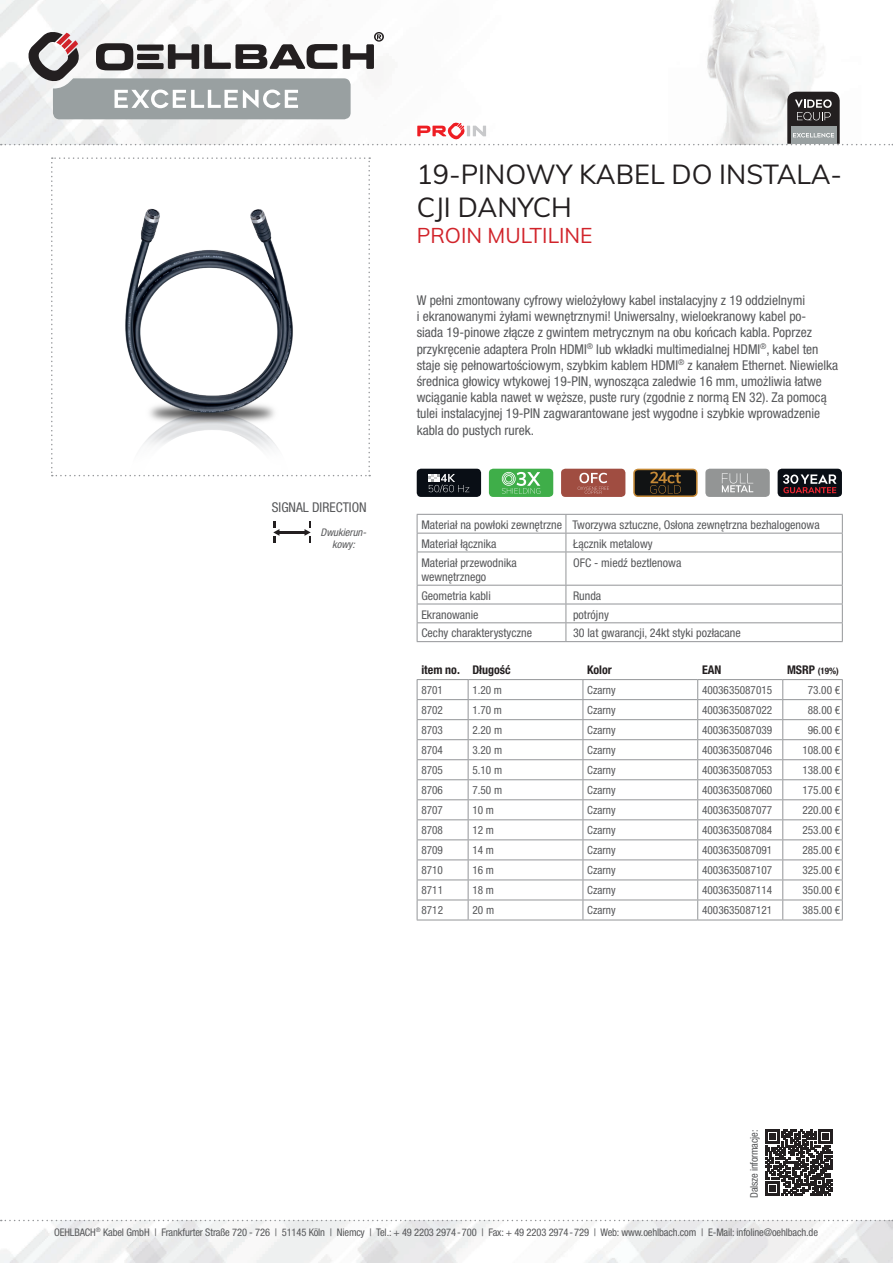
<style>
.page{position:relative;width:893px;height:1263px;background:#fff}
.page>*{position:absolute;margin:0;border:0;box-sizing:border-box;transform-origin:0 0}
.t1{font:27px/32.4px "Muli";color:#231f20}
.t2{font:21px "Muli";color:#d1232a}
.t3{font:condensed 13.5px/16.2px "Helvetica Neue LTW1 G";color:#57585a}
.t4{font:condensed 12px/18.8px "Helvetica Neue LTW1 G";color:#57585a}
.t5{font:700 condensed 12px "Helvetica Neue LTW1 G";color:#231f20}
.t6{font:condensed 11.25px "Helvetica Neue LTW1 G";color:#57585a}
.t7{font:condensed 10.5px "Helvetica Neue LTW1 G";letter-spacing:-.01em;color:#57585a}
.t8{font:italic condensed 10.5px/12.6px "Helvetica Neue LTW1 G";color:#57585a;text-align:center}
.t9{font:700 condensed 9px "Helvetica Neue LTW1 G";color:#231f20}
.s1{font-size:12px}
</style>
<div class="page">
<img style="left:0;top:1220px;width:893px;height:43px">
<img style="left:0;top:0;width:818px;height:145px">
<svg style="left:1px;top:1220px;width:892px;height:1px"></svg>
<svg style="left:51px;top:157px;width:319px;height:319px"></svg>
<div style="left:417px;top:469px;width:64px;height:28px;background:#090e15;border-radius:4px"></div>
<svg style="left:428px;top:474px;width:41px;height:19px"></svg>
<div style="left:489px;top:469px;width:64px;height:28px;background:#3fae49;border-radius:4px"></div>
<svg style="left:502px;top:472px;width:38px;height:22px"></svg>
<div style="left:561px;top:469px;width:64px;height:28px;background:#a04d41;border-radius:4px"></div>
<svg style="left:578px;top:473px;width:31px;height:21px"></svg>
<svg style="left:633px;top:469px;width:65px;height:28px;background:#403320"></svg>
<div style="left:705px;top:469px;width:65px;height:28px;background:#939595;border-radius:4px"></div>
<svg style="left:722px;top:473px;width:31px;height:19px"></svg>
<div style="left:778px;top:469px;width:64px;height:28px;background:#090e15;border-radius:4px"></div>
<svg style="left:783px;top:474px;width:54px;height:19px"></svg>
<hr style="left:279px;top:531px;width:26px;height:3px;background:#231f20">
<svg style="left:273px;top:521px;width:6px;height:21px"></svg>
<svg style="left:304px;top:521px;width:7px;height:21px"></svg>
<svg style="left:766px;top:1129px;width:66px;height:67px"></svg>
<svg style="left:1px;top:31px;width:892px;height:114px"></svg>
<svg style="left:417px;top:680px;width:426px;height:240px"></svg>
<hr style="left:417px;top:920px;width:51px;height:1px;background:#939598">
<hr style="left:468px;top:920px;width:115px;height:1px;background:#939598">
<hr style="left:583px;top:920px;width:115px;height:1px;background:#939598">
<hr style="left:698px;top:920px;width:85px;height:1px;background:#939598">
<hr style="left:783px;top:920px;width:60px;height:1px;background:#939598">
<hr style="left:417px;top:679px;width:51px;height:1px;background:#939598">
<hr style="left:468px;top:679px;width:115px;height:1px;background:#939598">
<hr style="left:583px;top:679px;width:115px;height:1px;background:#939598">
<hr style="left:698px;top:679px;width:85px;height:1px;background:#939598">
<hr style="left:783px;top:679px;width:60px;height:1px;background:#939598">
<svg style="left:417px;top:514px;width:426px;height:38px"></svg>
<hr style="left:417px;top:552px;width:149px;height:1px;background:#939598">
<hr style="left:417px;top:552px;width:1px;height:33px;background:#939598">
<hr style="left:566px;top:552px;width:277px;height:1px;background:#939598">
<hr style="left:566px;top:552px;width:1px;height:33px;background:#939598">
<hr style="left:842px;top:552px;width:1px;height:33px;background:#939598">
<hr style="left:417px;top:585px;width:149px;height:1px;background:#939598">
<hr style="left:566px;top:585px;width:277px;height:1px;background:#939598">
<hr style="left:417px;top:604px;width:149px;height:1px;background:#939598">
<hr style="left:566px;top:604px;width:277px;height:1px;background:#939598">
<hr style="left:417px;top:622px;width:149px;height:1px;background:#939598">
<svg style="left:417px;top:585px;width:1px;height:56px"></svg>
<hr style="left:566px;top:622px;width:277px;height:1px;background:#939598">
<svg style="left:566px;top:585px;width:1px;height:56px"></svg>
<svg style="left:842px;top:585px;width:1px;height:56px"></svg>
<hr style="left:417px;top:641px;width:149px;height:1px;background:#939598">
<hr style="left:566px;top:641px;width:277px;height:1px;background:#939598">
<h1 class="t1" style="left:417px;top:157px;width:427px">19-PINOWY KABEL DO INSTALA-<br>CJI DANYCH</h1>
<h2 class="t2" style="left:417px;top:221px;width:177px">PROIN MULTILINE</h2>
<p class="t3" style="left:272px;top:499px;width:96px">SIGNAL DIRECTION</p>
<p class="t8" style="left:321px;top:526px;width:50px">Dwukierun&shy;kowy:</p>
<p class="t3" style="left:417px;top:292px;width:423px">W pełni zmontowany cyfrowy wielożyłowy kabel instalacyjny z 19 oddzielnymi<br>i ekranowanymi żyłami wewnętrznymi! Uniwersalny, wieloekranowy kabel po-<br>siada 19-pinowe złącze z gwintem metrycznym na obu końcach kabla. Poprzez przykręcenie adaptera ProIn HDMI<sup>®</sup> lub wkładki multimedialnej HDMI<sup>®</sup>, kabel ten staje się pełnowartościowym, szybkim kablem HDMI<sup>®</sup> z kanałem Ethernet. Niewielka średnica głowicy wtykowej 19-PIN, wynosząca zaledwie 16 mm, umożliwia łatwe wciąganie kabla nawet w węższe, puste rury (zgodnie z normą EN 32). Za pomocą tulei instalacyjnej 19-PIN zagwarantowane jest wygodne i szybkie wprowadzenie kabla do pustych rurek.</p>
<p class="t4" style="left:421px;top:515px;width:400px">Materiał na powłoki zewnętrzne Tworzywa sztuczne, Osłona zewnętrzna bezhalogenowa<br>Materiał łącznika</p>
<p class="t4" style="left:573px;top:534px;width:81px">Łącznik metalowy</p>
<p class="t4" style="left:421px;top:555px;width:97px;line-height:14.4px">Materiał przewodnika wewnętrznego</p>
<p class="t4" style="left:573px;top:553px;width:110px">OFC - miedź beztlenowa</p>
<p class="t4" style="left:421px;top:586px;width:71px">Geometria kabli</p>
<p class="t4" style="left:573px;top:586px;width:30px">Runda</p>
<p class="t4" style="left:421px;top:605px;width:59px">Ekranowanie</p>
<p class="t4" style="left:573px;top:605px;width:37px">potrójny</p>
<p class="t4" style="left:421px;top:624px;width:112px">Cechy charakterystyczne</p>
<p class="t4" style="left:573px;top:624px;width:169px">30 lat gwarancji, 24kt styki pozłacane</p>
<p class="t5" style="left:421px;top:662px;width:91px">item no. Długość</p>
<p class="t5" style="left:587px;top:662px;width:26px">Kolor</p>
<p class="t5" style="left:702px;top:662px;width:21px">EAN</p>
<p class="t9" style="left:787px;top:665px;width:53px"><span class="s1">MSRP</span> (19%)</p>
<p class="t6" style="left:421px;top:683px;width:23px">8701</p>
<p class="t6" style="left:472px;top:683px;width:31px">1.20 m</p>
<p class="t6" style="left:587px;top:683px;width:30px">Czarny</p>
<p class="t6" style="left:702px;top:683px;width:72px">4003635087015</p>
<p class="t6" style="left:808px;top:683px;width:34px">73.00 €</p>
<p class="t6" style="left:421px;top:703px;width:23px">8702</p>
<p class="t6" style="left:472px;top:703px;width:31px">1.70 m</p>
<p class="t6" style="left:587px;top:703px;width:30px">Czarny</p>
<p class="t6" style="left:702px;top:703px;width:72px">4003635087022</p>
<p class="t6" style="left:808px;top:703px;width:34px">88.00 €</p>
<p class="t6" style="left:421px;top:723px;width:23px">8703</p>
<p class="t6" style="left:472px;top:723px;width:31px">2.20 m</p>
<p class="t6" style="left:587px;top:723px;width:30px">Czarny</p>
<p class="t6" style="left:702px;top:723px;width:72px">4003635087039</p>
<p class="t6" style="left:808px;top:723px;width:34px">96.00 €</p>
<p class="t6" style="left:421px;top:743px;width:23px">8704</p>
<p class="t6" style="left:472px;top:743px;width:31px">3.20 m</p>
<p class="t6" style="left:587px;top:743px;width:30px">Czarny</p>
<p class="t6" style="left:702px;top:743px;width:72px">4003635087046</p>
<p class="t6" style="left:802px;top:743px;width:39px">108.00 €</p>
<p class="t6" style="left:421px;top:763px;width:23px">8705</p>
<p class="t6" style="left:472px;top:763px;width:31px">5.10 m</p>
<p class="t6" style="left:587px;top:763px;width:30px">Czarny</p>
<p class="t6" style="left:702px;top:763px;width:72px">4003635087053</p>
<p class="t6" style="left:802px;top:763px;width:39px">138.00 €</p>
<p class="t6" style="left:421px;top:783px;width:23px">8706</p>
<p class="t6" style="left:472px;top:783px;width:31px">7.50 m</p>
<p class="t6" style="left:587px;top:783px;width:30px">Czarny</p>
<p class="t6" style="left:702px;top:783px;width:72px">4003635087060</p>
<p class="t6" style="left:802px;top:783px;width:39px">175.00 €</p>
<p class="t6" style="left:421px;top:803px;width:23px">8707</p>
<p class="t6" style="left:472px;top:803px;width:23px">10 m</p>
<p class="t6" style="left:587px;top:803px;width:30px">Czarny</p>
<p class="t6" style="left:702px;top:803px;width:72px">4003635087077</p>
<p class="t6" style="left:802px;top:803px;width:39px">220.00 €</p>
<p class="t6" style="left:421px;top:823px;width:23px">8708</p>
<p class="t6" style="left:472px;top:823px;width:23px">12 m</p>
<p class="t6" style="left:587px;top:823px;width:30px">Czarny</p>
<p class="t6" style="left:702px;top:823px;width:72px">4003635087084</p>
<p class="t6" style="left:802px;top:823px;width:39px">253.00 €</p>
<p class="t6" style="left:421px;top:843px;width:23px">8709</p>
<p class="t6" style="left:472px;top:843px;width:23px">14 m</p>
<p class="t6" style="left:587px;top:843px;width:30px">Czarny</p>
<p class="t6" style="left:702px;top:843px;width:72px">4003635087091</p>
<p class="t6" style="left:802px;top:843px;width:39px">285.00 €</p>
<p class="t6" style="left:421px;top:863px;width:23px">8710</p>
<p class="t6" style="left:472px;top:863px;width:23px">16 m</p>
<p class="t6" style="left:587px;top:863px;width:30px">Czarny</p>
<p class="t6" style="left:702px;top:863px;width:72px">4003635087107</p>
<p class="t6" style="left:802px;top:863px;width:39px">325.00 €</p>
<p class="t6" style="left:421px;top:883px;width:23px">8711</p>
<p class="t6" style="left:472px;top:883px;width:23px">18 m</p>
<p class="t6" style="left:587px;top:883px;width:30px">Czarny</p>
<p class="t6" style="left:702px;top:883px;width:72px">4003635087114</p>
<p class="t6" style="left:802px;top:883px;width:39px">350.00 €</p>
<p class="t6" style="left:421px;top:903px;width:23px">8712</p>
<p class="t6" style="left:472px;top:903px;width:23px">20 m</p>
<p class="t6" style="left:587px;top:903px;width:30px">Czarny</p>
<p class="t6" style="left:702px;top:903px;width:72px">4003635087121</p>
<p class="t6" style="left:802px;top:903px;width:39px">385.00 €</p>
<p class="t7" style="left:748px;top:1198px;width:70px;rotate:-90deg">Dalsze informacje:</p>
<p class="t7" style="left:54px;top:1226px;width:765px">OEHLBACH<sup>®</sup> Kabel GmbH | Frankfurter Straße 720 - 726 | 51145 Köln | Niemcy | Tel.: + 49 2203 2974-700 | Fax: + 49 2203 2974-729 | Web: www.oehlbach.com | E-Mail: infoline@oehlbach.de</p>
</div>
